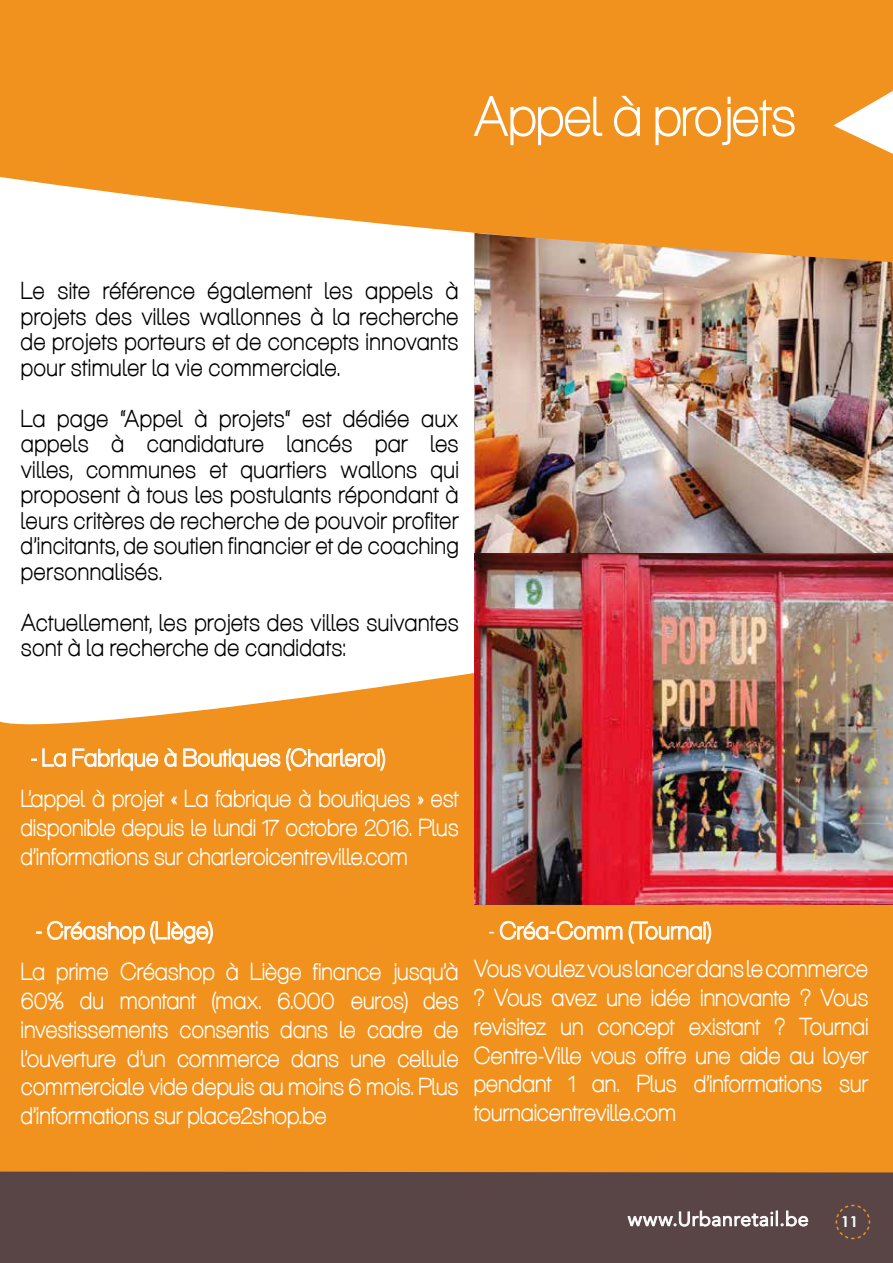
<style>
.page{position:relative;width:893px;height:1263px;background:#fff}
.page>*{position:absolute;margin:0;border:0;box-sizing:border-box;transform-origin:0 0}
.t1{font:55.5px "Aliquam";color:#fff}
.t2{font:24px/28.8px "Aliquam";letter-spacing:.01em;color:#fff}
.t3{font:24px/25.5px "Aliquam";letter-spacing:.03em;color:#000;text-align:justify}
.t4{font:19.5px "Avenir";letter-spacing:.025em;color:#fff}
.t5{font:700 15px "Century Gothic";color:#fff}
</style>
<div class="page">
<div style="left:0;top:1171px;width:893px;height:92px;background:#5a4546"></div>
<svg style="left:835px;top:1204px;width:36px;height:36px"></svg>
<svg style="left:627px;top:1210px;width:181px;height:17px"></svg>
<div style="left:0;top:673px;width:893px;height:499px;background:#f0921d"></div>
<div style="left:0;top:0;width:893px;height:233px;background:#f0921d"></div>
<svg style="left:833px;top:91px;width:60px;height:63px"></svg>
<svg style="left:31px;top:748px;width:35px;height:19px"></svg>
<svg style="left:72px;top:748px;width:105px;height:23px;background:#f3af59"></svg>
<svg style="left:183px;top:748px;width:203px;height:23px;background:#f3af5b"></svg>
<svg style="left:36px;top:921px;width:177px;height:23px;background:#f3af59"></svg>
<img style="left:474px;top:233px;width:419px;height:671px">
<svg style="left:500px;top:921px;width:211px;height:23px;background:#f3ac54"></svg>
<h1 class="t1" style="left:474px;top:84px;width:324px">Appel à projets</h1>
<p class="t3" style="left:21px;top:278px;width:439px">Le site référence également les appels à projets des villes wallonnes à la recherche de projets porteurs et de concepts innovants pour stimuler la vie commerciale.</p>
<p class="t3" style="left:21px;top:405px;width:439px">La page “Appel à projets“ est dédiée aux appels à candidature lancés par les villes, communes et quartiers wallons qui proposent à tous les postulants répondant à leurs critères de recherche de pouvoir profiter d’incitants, de soutien financier et de coaching personnalisés.</p>
<p class="t3" style="left:21px;top:609px;width:439px">Actuellement, les projets des villes suivantes sont à la recherche de candidats:</p>
<p class="t2" style="left:21px;top:737px;width:439px;line-height:41.1px;text-indent:10px">- La Fabrique à Boutiques (Charleroi)<br>L’appel à projet « La fabrique à boutiques » est</p>
<p class="t2" style="left:21px;top:813px;width:439px">disponible depuis le lundi 17 octobre 2016. Plus d’informations sur charleroicentreville.com</p>
<p class="t2" style="left:21px;top:909px;width:439px;line-height:41.1px;text-indent:15px">- Créashop (Liège)<br>La prime Créashop à Liège finance jusqu’à</p>
<p class="t2" style="left:21px;top:985px;width:439px;text-align:justify">60% du montant (max. 6.000 euros) des investissements consentis dans le cadre de l’ouverture d’un commerce dans une cellule commerciale vide depuis au moins 6 mois. Plus d’informations sur place2shop.be</p>
<p class="t2" style="left:474px;top:911px;width:396px;line-height:38.1px;text-indent:15px">- Créa-Comm (Tournai)<br>Vous voulez vous lancer dans le commerce</p>
<p class="t2" style="left:474px;top:982px;width:396px;text-align:justify">? Vous avez une idée innovante ? Vous revisitez un concept existant ? Tournai Centre-Ville vous offre une aide au loyer pendant 1 an. Plus d’informations sur tournaicentreville.com</p>
<p class="t4" style="left:628px;top:1207px;width:182px">www.Urbanretail.be</p>
<p class="t5" style="left:841px;top:1212px;width:18px">11</p>
</div>
